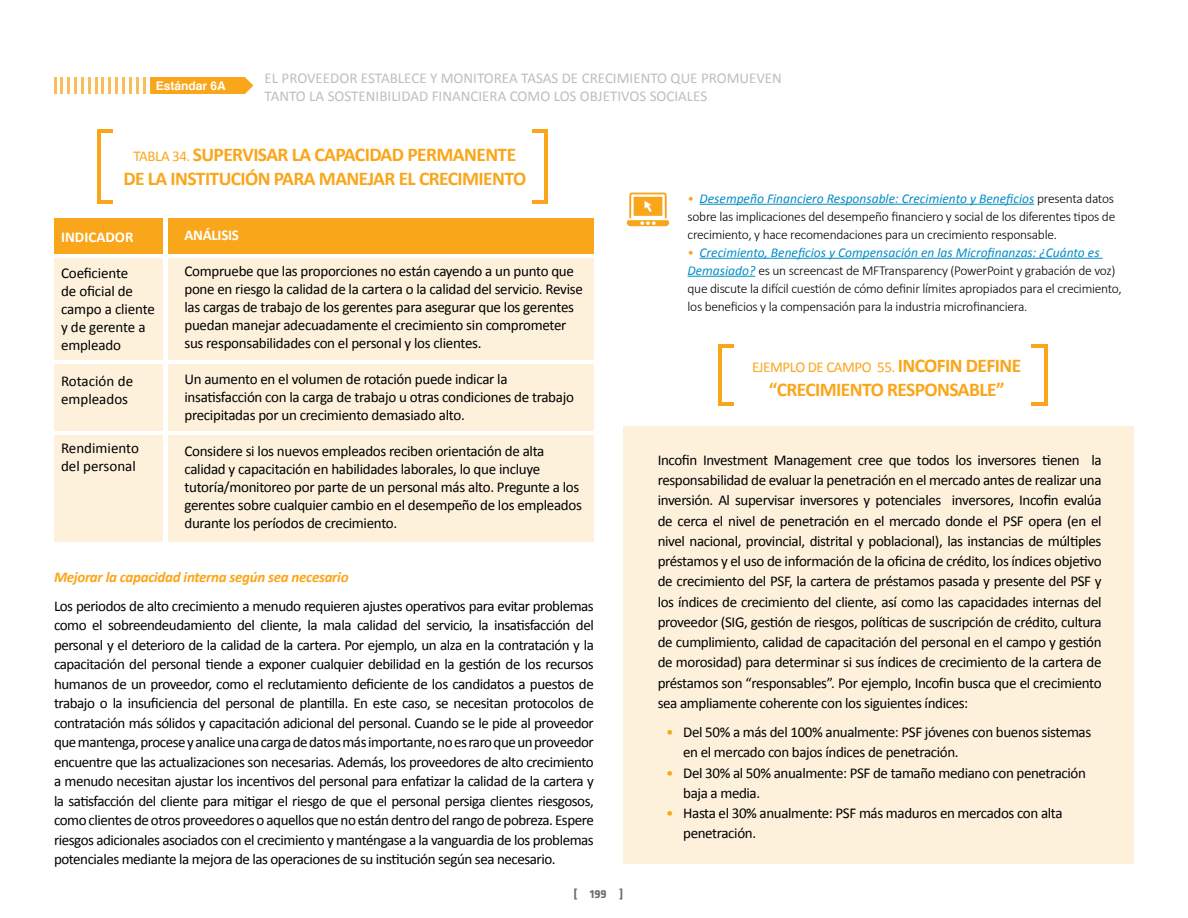
<style>
.page{position:relative;width:1188px;height:918px;background:#fff}
.page>*{position:absolute;margin:0;border:0;box-sizing:border-box;transform-origin:0 0}
.t1{font:700 19.5px/24px "Calibri";letter-spacing:-.03em;color:#faa61a;text-align:center}
.t2{font:15px/20.2px "Calibri";letter-spacing:-.02em;color:#000}
.t3{font:15px/18px "Calibri";color:#bcbec0}
.t4{font:italic 700 15px "Calibri";letter-spacing:-.02em;color:#faa61a}
.t5{font:15px/18px "Calibri";color:#000}
.t6{font:15px "Calibri";letter-spacing:-.03em;color:#faa61a}
.t7{font:700 15px "Calibri";color:#fff}
.t8{font:700 15px "Helvetica";color:#fff}
.t9{font:700 15px "Calibri";letter-spacing:-.02em;color:#fff}
.t10{font:300 13.5px/18px "Calibri";letter-spacing:-.02em;color:#000;text-align:justify}
.t11{font:700 12px "Helvetica";color:#fff}
.t12{font:700 12px "Klavika";color:#6d6e71}
.s1{font-weight:400;font-size:15px}
.s2{color:#faa61a}
.s3{font-weight:400;font-style:italic;color:#008dc7}
.s4{font-weight:700;font-size:19.5px}
</style>
<div class="page">
<svg style="left:143px;top:77px;width:110px;height:17px;background:#faad2c"></svg>
<hr style="left:129px;top:77px;width:3px;height:17px;background:#faa61a">
<hr style="left:136px;top:77px;width:3px;height:17px;background:#faa61a">
<svg style="left:54px;top:77px;width:71px;height:17px"></svg>
<div style="left:54px;top:219px;width:109px;height:35px;background:#faa61a"></div>
<div style="left:169px;top:219px;width:425px;height:35px;background:#faa61a"></div>
<div style="left:54px;top:258px;width:109px;height:102px;background:#fef1dc"></div>
<div style="left:54px;top:435px;width:109px;height:107px;background:#fef1dc"></div>
<div style="left:54px;top:364px;width:109px;height:67px;background:#fef1dc"></div>
<div style="left:169px;top:258px;width:425px;height:102px;background:#fef1dc"></div>
<div style="left:169px;top:435px;width:425px;height:107px;background:#fef1dc"></div>
<div style="left:169px;top:364px;width:425px;height:67px;background:#fef1dc"></div>
<hr style="left:98px;top:129px;width:15px;height:3px;background:#faa61a">
<hr style="left:98px;top:201px;width:15px;height:3px;background:#faa61a">
<hr style="left:98px;top:129px;width:3px;height:75px;background:#faa61a">
<hr style="left:532px;top:201px;width:15px;height:3px;background:#faa61a">
<hr style="left:532px;top:129px;width:15px;height:3px;background:#faa61a">
<hr style="left:544px;top:129px;width:3px;height:75px;background:#faa61a">
<hr style="left:700px;top:204px;width:334px;height:1px;background:#008dc7">
<hr style="left:700px;top:258px;width:403px;height:1px;background:#008dc7">
<hr style="left:688px;top:276px;width:67px;height:1px;background:#008dc7">
<svg style="left:626px;top:193px;width:43px;height:33px"></svg>
<div style="left:624px;top:426px;width:510px;height:438px;background:#fef1dc"></div>
<hr style="left:719px;top:345px;width:15px;height:3px;background:#faa61a">
<hr style="left:719px;top:403px;width:15px;height:3px;background:#faa61a">
<hr style="left:719px;top:345px;width:3px;height:61px;background:#faa61a">
<hr style="left:1032px;top:403px;width:15px;height:3px;background:#faa61a">
<hr style="left:1032px;top:345px;width:15px;height:3px;background:#faa61a">
<hr style="left:1044px;top:345px;width:3px;height:61px;background:#faa61a">
<p class="t8" style="left:178px;top:74px;width:66px">Estándar</p>
<p class="t11" style="left:156px;top:76px;width:72px">Estándar 6A</p>
<p class="t3" style="left:265px;top:69px;width:519px">EL PROVEEDOR ESTABLECE Y MONITOREA TASAS DE CRECIMIENTO QUE PROMUEVEN<br>TANTO LA SOSTENIBILIDAD FINANCIERA COMO LOS OBJETIVOS SOCIALES</p>
<h1 class="t1" style="left:124px;top:143px;width:404px"><span class="s1">TABLA 34.</span> SUPERVISAR LA CAPACIDAD PERMANENTE<br>DE LA INSTITUCIÓN PARA MANEJAR EL CRECIMIENTO</h1>
<p class="t7" style="left:61px;top:227px;width:74px">INDICADOR</p>
<p class="t2" style="left:61px;top:264px;width:95px;line-height:18px">Coeficiente<br>de oficial de campo a cliente y de gerente a empleado</p>
<p class="t5" style="left:61px;top:372px;width:74px">Rotación de empleados</p>
<p class="t5" style="left:61px;top:439px;width:79px">Rendimiento del personal</p>
<p class="t9" style="left:184px;top:226px;width:56px">ANÁLISIS</p>
<p class="t2" style="left:184px;top:262px;width:400px;line-height:18px">Compruebe que las proporciones no están cayendo a un punto que pone en riesgo la calidad de la cartera o la calidad del servicio. Revise las cargas de trabajo de los gerentes para asegurar que los gerentes puedan manejar adecuadamente el crecimiento sin comprometer sus responsabilidades con el personal y los clientes.</p>
<p class="t2" style="left:184px;top:370px;width:391px;line-height:18px">Un aumento en el volumen de rotación puede indicar la insatisfacción con la carga de trabajo u otras condiciones de trabajo precipitadas por un crecimiento demasiado alto.</p>
<p class="t2" style="left:184px;top:442px;width:399px;line-height:18px">Considere si los nuevos empleados reciben orientación de alta calidad y capacitación en habilidades laborales, lo que incluye tutoría/monitoreo por parte de un personal más alto. Pregunte a los gerentes sobre cualquier cambio en el desempeño de los empleados durante los períodos de crecimiento.</p>
<p class="t4" style="left:54px;top:568px;width:296px">Mejorar la capacidad interna según sea necesario</p>
<p class="t2" style="left:54px;top:596px;width:541px;line-height:19.5px;text-align:justify">Los periodos de alto crecimiento a menudo requieren ajustes operativos para evitar problemas como el sobreendeudamiento del cliente, la mala calidad del servicio, la insatisfacción del personal y el deterioro de la calidad de la cartera. Por ejemplo, un alza en la contratación y la capacitación del personal tiende a exponer cualquier debilidad en la gestión de los recursos humanos de un proveedor, como el reclutamiento deficiente de los candidatos a puestos de trabajo o la insuficiencia del personal de plantilla. En este caso, se necesitan protocolos de contratación más sólidos y capacitación adicional del personal. Cuando se le pide al proveedor que mantenga, procese y analice una carga de datos más importante, no es raro que un proveedor encuentre que las actualizaciones son necesarias. Además, los proveedores de alto crecimiento a menudo necesitan ajustar los incentivos del personal para enfatizar la calidad de la cartera y la satisfacción del cliente para mitigar el riesgo de que el personal persiga clientes riesgosos, como clientes de otros proveedores o aquellos que no están dentro del rango de pobreza. Espere riesgos adicionales asociados con el crecimiento y manténgase a la vanguardia de los problemas potenciales mediante la mejora de las operaciones de su institución según sea necesario.</p>
<p class="t12" style="left:573px;top:887px;width:51px">[ 199 ]</p>
<p class="t10" style="left:688px;top:189px;width:429px"><span class="s2">•</span> <span class="s3">Desempeño Financiero Responsable: Crecimiento y Beneficios</span> presenta datos sobre las implicaciones del desempeño financiero y social de los diferentes tipos de crecimiento, y hace recomendaciones para un crecimiento responsable.</p>
<p class="t10" style="left:688px;top:243px;width:436px;text-align:left"><span class="s2">•</span> <span class="s3">Crecimiento, Beneficios y Compensación en las Microfinanzas: ¿Cuánto es Demasiado?</span> es un screencast de MFTransparency (PowerPoint y grabación de voz) que discute la difícil cuestión de cómo definir límites apropiados para el crecimiento, los beneficios y la compensación para la industria microfinanciera.</p>
<p class="t6" style="left:752px;top:357px;width:271px">EJEMPLO DE CAMPO 55. <span class="s4">INCOFIN DEFINE</span></p>
<h1 class="t1" style="left:769px;top:377px;width:237px">“CRECIMIENTO RESPONSABLE”</h1>
<p class="t2" style="left:658px;top:450px;width:445px;text-align:justify">Incofin Investment Management cree que todos los inversores tienen la responsabilidad de evaluar la penetración en el mercado antes de realizar una inversión. Al supervisar inversores y potenciales inversores, Incofin evalúa de cerca el nivel de penetración en el mercado donde el PSF opera (en el nivel nacional, provincial, distrital y poblacional), las instancias de múltiples préstamos y el uso de información de la oficina de crédito, los índices objetivo de crecimiento del PSF, la cartera de préstamos pasada y presente del PSF y los índices de crecimiento del cliente, así como las capacidades internas del proveedor (SIG, gestión de riesgos, políticas de suscripción de crédito, cultura de cumplimiento, calidad de capacitación del personal en el campo y gestión de morosidad) para determinar si sus índices de crecimiento de la cartera de préstamos son “responsables”. Por ejemplo, Incofin busca que el crecimiento sea ampliamente coherente con los siguientes índices:</p>
<p class="t2" style="left:683px;top:722px;width:410px;text-indent:-17px"><span class="s2">•</span> Del 50% a más del 100% anualmente: PSF jóvenes con buenos sistemas en el mercado con bajos índices de penetración.</p>
<p class="t2" style="left:683px;top:763px;width:404px;text-indent:-17px"><span class="s2">•</span> Del 30% al 50% anualmente: PSF de tamaño mediano con penetración baja a media.</p>
<p class="t2" style="left:683px;top:803px;width:381px;text-indent:-17px"><span class="s2">•</span> Hasta el 30% anualmente: PSF más maduros en mercados con alta penetración.</p>
</div>
